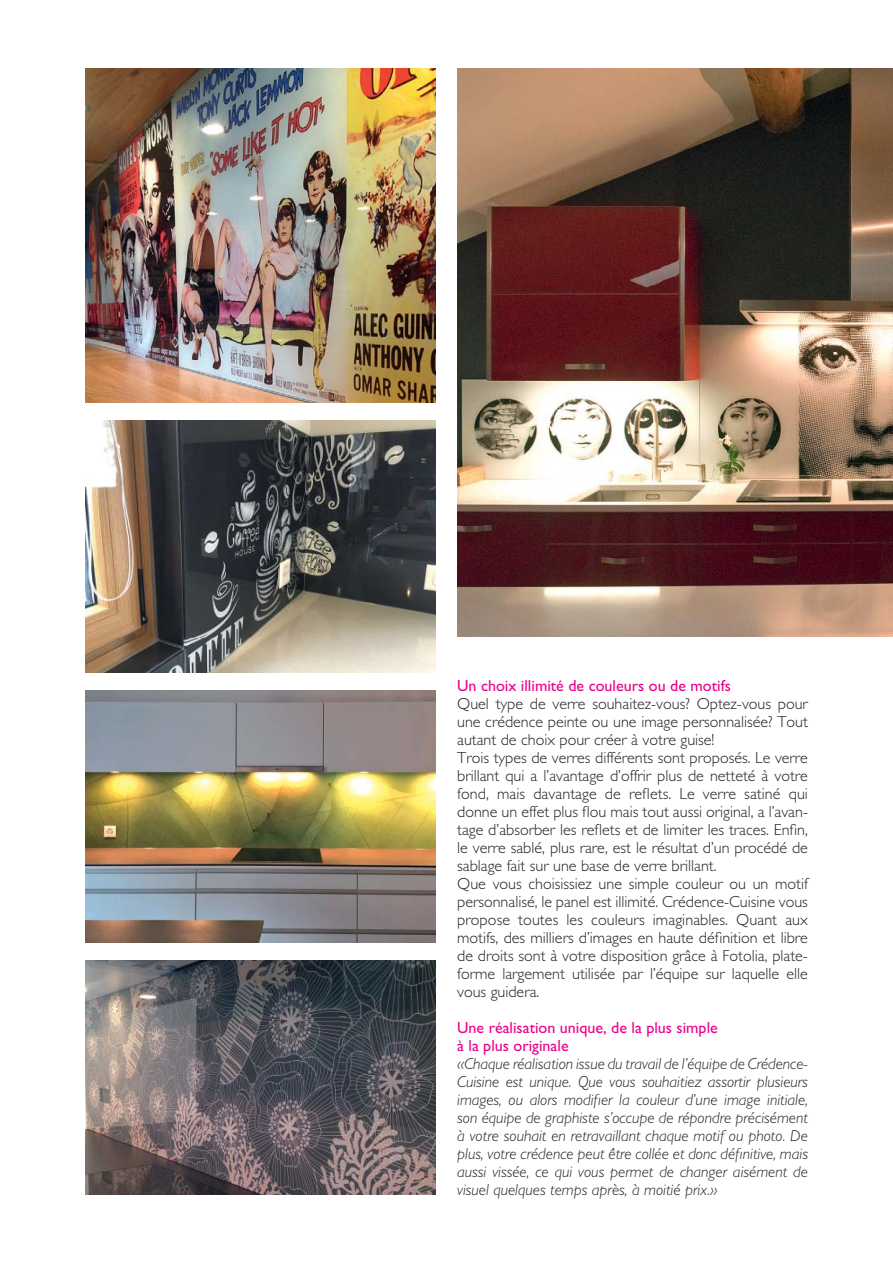
<style>
.page{position:relative;width:893px;height:1263px;background:#fff}
.page>*{position:absolute;margin:0;border:0;box-sizing:border-box;transform-origin:0 0}
.t1{font:300 16.05px/18px "Gill Sans";color:#231f20}
.t2{font:italic 300 16.05px/18px "Gill Sans";color:#231f20;text-align:justify}
.t3{font:16.05px/18px "Gill Sans";color:#ec008c}
</style>
<div class="page">
<img style="left:85px;top:68px;width:351px;height:335px">
<img style="left:85px;top:421px;width:351px;height:252px">
<img style="left:457px;top:68px;width:436px;height:568px">
<img style="left:85px;top:961px;width:351px;height:234px">
<img style="left:85px;top:691px;width:351px;height:252px">
<p class="t3" style="left:457px;top:678px;width:275px">Un choix illimité de couleurs ou de motifs</p>
<p class="t1" style="left:457px;top:696px;width:352px">Quel type de verre souhaitez-vous? Optez-vous pour une crédence peinte ou une image personnalisée? Tout autant de choix pour créer à votre guise!<br>Trois types de verres différents sont proposés. Le verre brillant qui a l’avantage d’offrir plus de netteté à votre fond, mais davantage de reflets. Le verre satiné qui donne un effet plus flou mais tout aussi original, a l’avan&shy;tage d’absorber les reflets et de limiter les traces. Enfin, le verre sablé, plus rare, est le résultat d’un procédé de sablage fait sur une base de verre brillant.<br>Que vous choisissiez une simple couleur ou un motif personnalisé, le panel est illimité. Crédence-Cuisine vous propose toutes les couleurs imaginables. Quant aux motifs, des milliers d’images en haute définition et libre de droits sont à votre disposition grâce à Fotolia, plate&shy;forme largement utilisée par l’équipe sur laquelle elle vous guidera.</p>
<p class="t3" style="left:457px;top:1020px;width:262px">Une réalisation unique, de la plus simple à la plus originale</p>
<p class="t2" style="left:457px;top:1056px;width:352px">«Chaque réalisation issue du travail de l’équipe de Crédence-Cuisine est unique. Que vous souhaitiez assortir plusieurs images, ou alors modifier la couleur d’une image initiale, son équipe de graphiste s’occupe de répondre précisément à votre souhait en retravaillant chaque motif ou photo. De plus, votre crédence peut être collée et donc définitive, mais aussi vissée, ce qui vous permet de changer aisément de visuel quelques temps après, à moitié prix.»</p>
</div>
